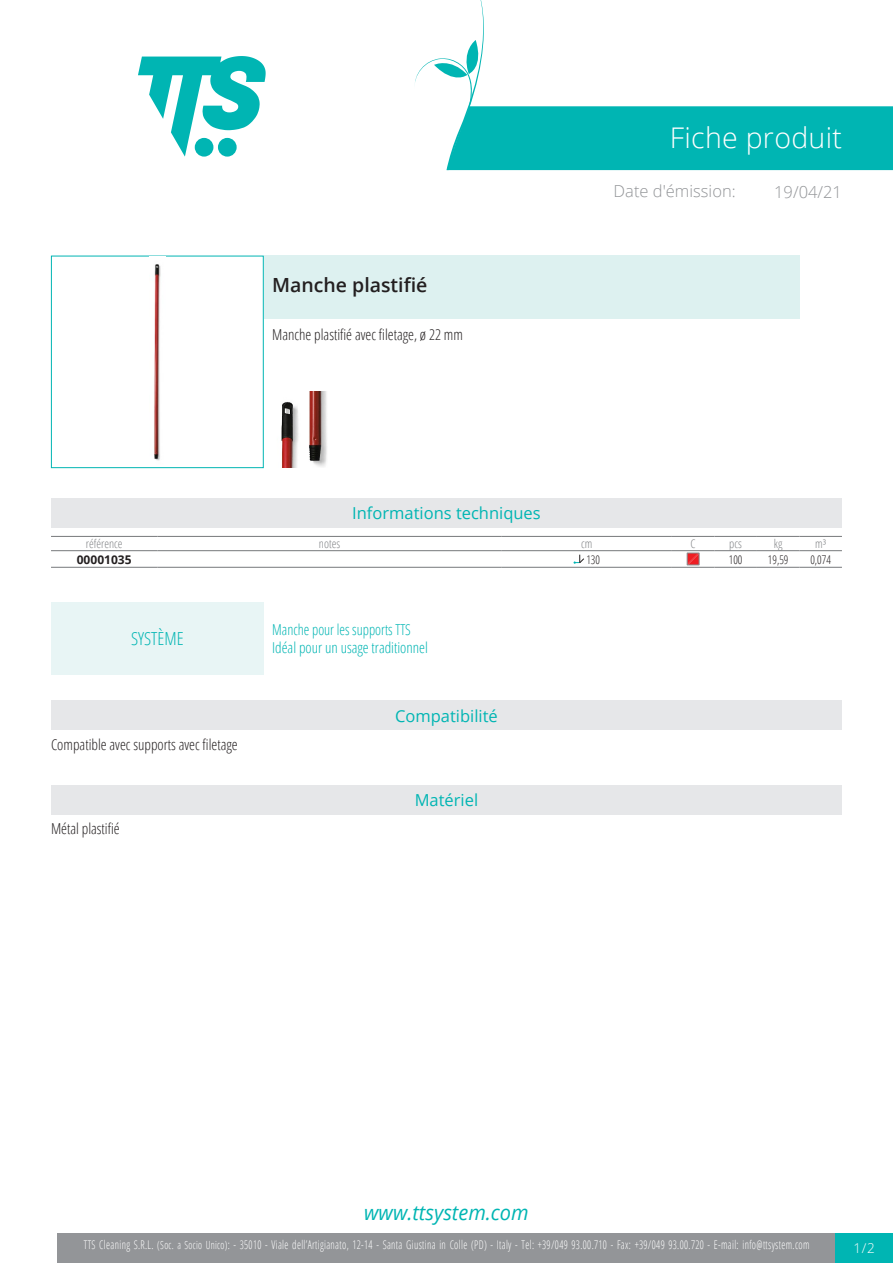
<style>
.page{position:relative;width:893px;height:1263px;background:#fff}
.page>*{position:absolute;margin:0;border:0;box-sizing:border-box;transform-origin:0 0}
.Titolo1{font:300 28.5px "Open Sans";letter-spacing:.01em;color:#fff}
.t1{font:italic 20.85px "Open Sans";color:#00b5b3;scale:.96 1}
.Nome{font:600 19.5px "Open Sans";color:#231f20}
.Titolo15{font:300 18px "Open Sans Condensed";color:#00b5b3}
.Titolo2{font:300 16.5px "Open Sans";color:#939598}
.Titolo3{font:16.5px "Open Sans";color:#00b5b3}
.Titolo9{font:16.5px "Open Sans";color:#00b5b3}
.Titolo16{font:16.5px "Open Sans";color:#00b5b3}
.Compatibilità{font:300 condensed 15px "Open Sans";color:#231f20}
.Descrizione{font:300 condensed 15px "Open Sans";color:#231f20}
.IdealePer{font:300 15px "Open Sans Condensed";color:#00b5b3}
.DefinizioneSistema{font:300 15px "Open Sans Condensed";color:#00b5b3;scale:.95 1}
.Materiale{font:300 condensed 15px "Open Sans";color:#231f20}
.t2{font:300 13.5px "Open Sans";color:#fff}
.t3{font:300 12px "Open Sans Condensed";letter-spacing:.035em;color:#fff;scale:.85 1}
.TabTecnica_Intestazi{font:300 condensed 12px "Open Sans";color:#808285}
.TabTecnica_Corpo{font:300 condensed 12px "Open Sans";color:#231f20;scale:.95 1}
.TabTecnica_Codice{font:700 12px "Open Sans";color:#231f20}
.s1{font-size:11.25px}
</style>
<div class="page">
<svg style="left:138px;top:56px;width:128px;height:101px"></svg>
<div style="left:57px;top:1233px;width:779px;height:30px;background:#939598"></div>
<div style="left:836px;top:1233px;width:57px;height:30px;background:#00b5b3"></div>
<svg style="left:415px;top:0;width:478px;height:170px"></svg>
<div style="left:51px;top:256px;width:213px;height:212px;border:1px solid #00b5b3"></div>
<img style="left:150px;top:257px;width:15px;height:210px">
<div style="left:264px;top:256px;width:535px;height:63px;background:#ddf1f0"></div>
<img style="left:281px;top:391px;width:46px;height:76px">
<div style="left:51px;top:498px;width:791px;height:30px;background:#e6e7e9"></div>
<hr style="left:51px;top:536px;width:106px;height:1px;background:#76787b">
<hr style="left:51px;top:550px;width:106px;height:1px;background:#76787b">
<hr style="left:157px;top:536px;width:345px;height:1px;background:#76787b">
<hr style="left:157px;top:550px;width:345px;height:1px;background:#76787b">
<hr style="left:502px;top:536px;width:170px;height:1px;background:#76787b">
<hr style="left:502px;top:550px;width:170px;height:1px;background:#76787b">
<hr style="left:672px;top:536px;width:42px;height:1px;background:#76787b">
<hr style="left:672px;top:550px;width:42px;height:1px;background:#76787b">
<hr style="left:714px;top:536px;width:43px;height:1px;background:#76787b">
<hr style="left:714px;top:550px;width:43px;height:1px;background:#76787b">
<hr style="left:757px;top:536px;width:42px;height:1px;background:#76787b">
<hr style="left:757px;top:550px;width:42px;height:1px;background:#76787b">
<hr style="left:799px;top:536px;width:43px;height:1px;background:#76787b">
<hr style="left:799px;top:550px;width:43px;height:1px;background:#76787b">
<hr style="left:51px;top:567px;width:106px;height:1px;background:#76787b">
<hr style="left:157px;top:567px;width:345px;height:1px;background:#76787b">
<hr style="left:502px;top:567px;width:170px;height:1px;background:#76787b">
<hr style="left:672px;top:567px;width:42px;height:1px;background:#76787b">
<hr style="left:714px;top:567px;width:43px;height:1px;background:#76787b">
<hr style="left:757px;top:567px;width:42px;height:1px;background:#76787b">
<hr style="left:799px;top:567px;width:43px;height:1px;background:#76787b">
<svg style="left:574px;top:555px;width:10px;height:9px"></svg>
<svg style="left:689px;top:555px;width:8px;height:8px"></svg>
<div style="left:687px;top:553px;width:12px;height:12px;border:1px solid #87898c"></div>
<div style="left:51px;top:602px;width:213px;height:72px;background:#e8f5f5"></div>
<div style="left:51px;top:700px;width:791px;height:30px;background:#e6e7e9"></div>
<div style="left:51px;top:785px;width:791px;height:29px;background:#e6e7e9"></div>
<p class="Nome" style="left:272px;top:271px;width:157px">Manche plastifié</p>
<p class="Descrizione" style="left:272px;top:324px;width:192px">Manche plastifié avec filetage, ø 22 mm</p>
<p class="Titolo3" style="left:352px;top:502px;width:190px">Informations techniques</p>
<p class="Titolo1" style="left:670px;top:118px;width:174px">Fiche produit</p>
<p class="Titolo2" style="left:614px;top:180px;width:124px">Date d'émission:</p>
<h3 class="Titolo2" style="left:774px;top:180px;width:69px">19/04/21</h3>
<p class="TabTecnica_Intestazi" style="left:86px;top:535px;width:38px">référence</p>
<p class="TabTecnica_Intestazi" style="left:319px;top:535px;width:23px">notes</p>
<p class="TabTecnica_Intestazi" style="left:581px;top:535px;width:13px">cm</p>
<p class="TabTecnica_Intestazi" style="left:691px;top:535px;width:7px">C</p>
<p class="TabTecnica_Intestazi" style="left:729px;top:535px;width:14px">pcs</p>
<p class="TabTecnica_Intestazi" style="left:774px;top:535px;width:10px">kg</p>
<p class="TabTecnica_Intestazi" style="left:815px;top:535px;width:13px">m³</p>
<p class="TabTecnica_Codice" style="left:77px;top:551px;width:56px">00001035</p>
<p class="TabTecnica_Corpo" style="left:586px;top:551px;width:16px">130</p>
<p class="TabTecnica_Corpo" style="left:729px;top:551px;width:16px">100</p>
<p class="TabTecnica_Corpo" style="left:768px;top:551px;width:23px">19,59</p>
<p class="TabTecnica_Corpo" style="left:810px;top:551px;width:23px">0,074</p>
<p class="Titolo15" style="left:131px;top:627px;width:54px">SYSTÈME</p>
<p class="DefinizioneSistema" style="left:272px;top:620px;width:148px">Manche pour les supports TTS</p>
<p class="IdealePer" style="left:272px;top:638px;width:157px">Idéal pour un usage traditionnel</p>
<p class="Compatibilità" style="left:51px;top:734px;width:188px">Compatible avec supports avec filetage</p>
<p class="Materiale" style="left:51px;top:818px;width:70px">Métal plastifié</p>
<p class="Titolo9" style="left:395px;top:704px;width:104px">Compatibilité</p>
<p class="Titolo16" style="left:415px;top:788px;width:65px">Matériel</p>
<h2 class="t1" style="left:364px;top:1198px;width:173px">www.ttsystem.com</h2>
<p class="t3" style="left:84px;top:1236px;width:855px">TTS Cleaning S.R.L. <span class="s1">(Soc. a Socio Unico)</span>: - 35010 - Viale dell’Artigianato, 12-14 - Santa Giustina in Colle (PD) - Italy - Tel: +39/049 93.00.710 - Fax: +39/049 93.00.720 - E-mail: info@ttsystem.com</p>
<p class="t2" style="left:854px;top:1239px;width:23px">1/2</p>
</div>
